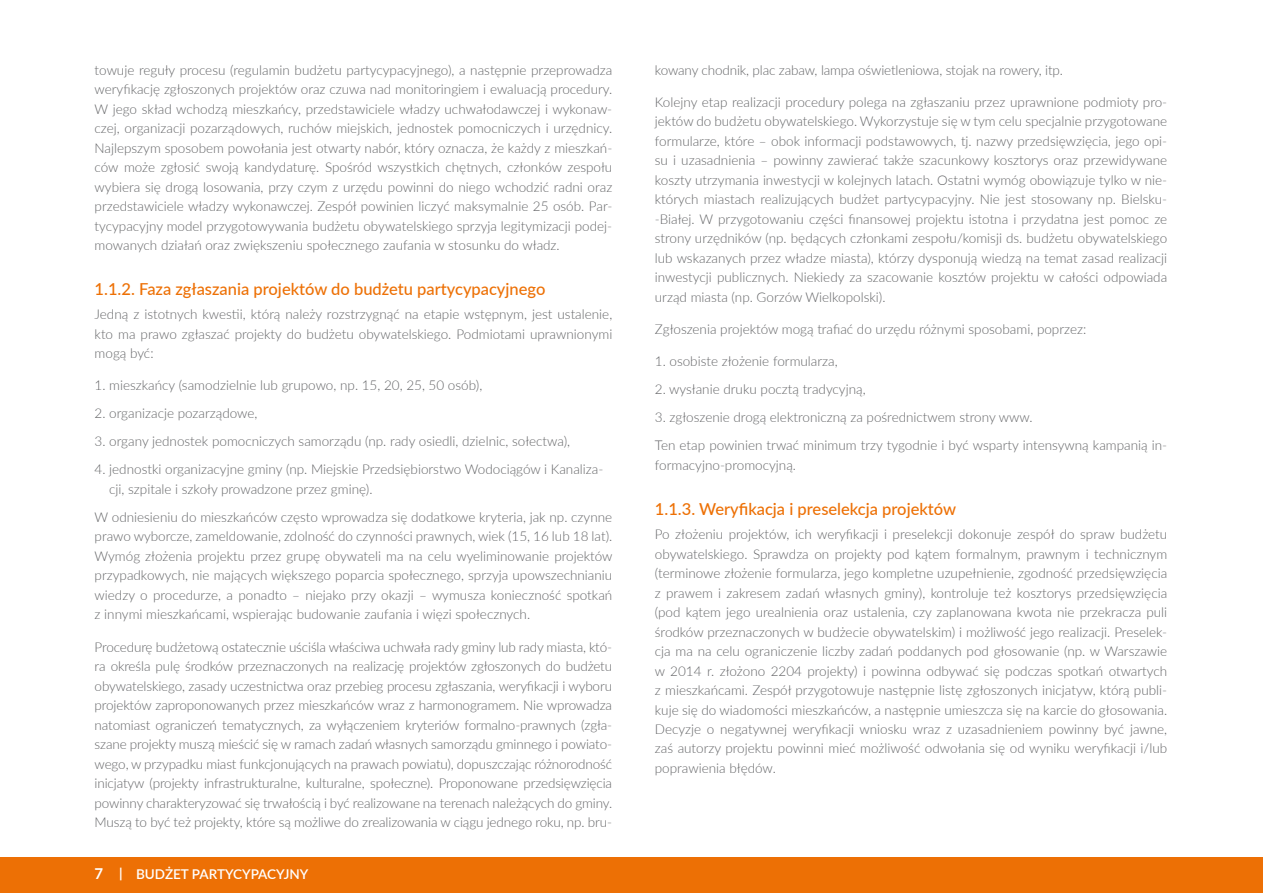
<style>
.page{position:relative;width:1263px;height:893px;background:#fff}
.page>*{position:absolute;margin:0;border:0;box-sizing:border-box;transform-origin:0 0}
.t1{font:500 16.5px "Lato";color:#ed7005}
.t2{font:300 13.5px/19.5px "Lato";color:#636466;text-align:justify}
.t3{font:600 13.5px "Lato";color:#fff}
.s1{font-weight:700;font-size:15px}
.s2{font-weight:700}
</style>
<div class="page">
<div style="left:0;top:857px;width:1263px;height:36px;background:#ed7005"></div>
<p class="t2" style="left:95px;top:60px;width:519px">towuje reguły procesu (regulamin budżetu partycypacyjnego), a następnie przeprowadza weryfikację zgłoszonych projektów oraz czuwa nad monitoringiem i ewaluacją procedury.<br>W jego skład wchodzą mieszkańcy, przedstawiciele władzy uchwałodawczej i wykonaw&shy;czej, organizacji pozarządowych, ruchów miejskich, jednostek pomocniczych i urzędnicy.<br>Najlepszym sposobem powołania jest otwarty nabór, który oznacza, że każdy z mieszkań&shy;ców może zgłosić swoją kandydaturę. Spośród wszystkich chętnych, członków zespołu wybiera się drogą losowania, przy czym z urzędu powinni do niego wchodzić radni oraz przedstawiciele władzy wykonawczej. Zespół powinien liczyć maksymalnie 25 osób. Par&shy;tycypacyjny model przygotowywania budżetu obywatelskiego sprzyja legitymizacji podej&shy;mowanych działań oraz zwiększeniu społecznego zaufania w stosunku do władz.</p>
<p class="t1" style="left:95px;top:278px;width:452px">1.1.2. Faza zgłaszania projektów do budżetu partycypacyjnego</p>
<p class="t2" style="left:95px;top:304px;width:519px">Jedną z istotnych kwestii, którą należy rozstrzygnąć na etapie wstępnym, jest ustalenie, kto ma prawo zgłaszać projekty do budżetu obywatelskiego. Podmiotami uprawnionymi mogą być:</p>
<p class="t2" style="left:95px;top:375px;width:389px">1. mieszkańcy (samodzielnie lub grupowo, np. 15, 20, 25, 50 osób),</p>
<p class="t2" style="left:95px;top:403px;width:164px">2. organizacje pozarządowe,</p>
<p class="t2" style="left:95px;top:431px;width:477px">3. organy jednostek pomocniczych samorządu (np. rady osiedli, dzielnic, sołectwa),</p>
<p class="t2" style="left:109px;top:459px;width:496px;text-indent:-15px">4. jednostki organizacyjne gminy (np. Miejskie Przedsiębiorstwo Wodociągów i Kanaliza&shy;cji, szpitale i szkoły prowadzone przez gminę).</p>
<p class="t2" style="left:95px;top:507px;width:519px">W odniesieniu do mieszkańców często wprowadza się dodatkowe kryteria, jak np. czynne prawo wyborcze, zameldowanie, zdolność do czynności prawnych, wiek (15, 16 lub 18 lat).<br>Wymóg złożenia projektu przez grupę obywateli ma na celu wyeliminowanie projektów przypadkowych, nie mających większego poparcia społecznego, sprzyja upowszechnianiu wiedzy o procedurze, a ponadto – niejako przy okazji – wymusza konieczność spotkań z innymi mieszkańcami, wspierając budowanie zaufania i więzi społecznych.</p>
<p class="t2" style="left:95px;top:637px;width:519px">Procedurę budżetową ostatecznie uściśla właściwa uchwała rady gminy lub rady miasta, któ&shy;ra określa pulę środków przeznaczonych na realizację projektów zgłoszonych do budżetu obywatelskiego, zasady uczestnictwa oraz przebieg procesu zgłaszania, weryfikacji i wyboru projektów zaproponowanych przez mieszkańców wraz z harmonogramem. Nie wprowadza natomiast ograniczeń tematycznych, za wyłączeniem kryteriów formalno-prawnych (zgła&shy;szane projekty muszą mieścić się w ramach zadań własnych samorządu gminnego i powiato&shy;wego, w przypadku miast funkcjonujących na prawach powiatu), dopuszczając różnorodność inicjatyw (projekty infrastrukturalne, kulturalne, społeczne). Proponowane przedsięwzięcia powinny charakteryzować się trwałością i być realizowane na terenach należących do gminy.<br>Muszą to być też projekty, które są możliwe do zrealizowania w ciągu jednego roku, np. bru-</p>
<p class="t3" style="left:95px;top:865px;width:215px"><span class="s1">7</span> <span class="s2">|</span> BUDŻET PARTYCYPACYJNY</p>
<p class="t2" style="left:655px;top:59px;width:410px">kowany chodnik, plac zabaw, lampa oświetleniowa, stojak na rowery, itp.</p>
<p class="t2" style="left:655px;top:92px;width:514px">Kolejny etap realizacji procedury polega na zgłaszaniu przez uprawnione podmioty pro&shy;jektów do budżetu obywatelskiego. Wykorzystuje się w tym celu specjalnie przygotowane formularze, które – obok informacji podstawowych, tj. nazwy przedsięwzięcia, jego opi&shy;su i uzasadnienia – powinny zawierać także szacunkowy kosztorys oraz przewidywane koszty utrzymania inwestycji w kolejnych latach. Ostatni wymóg obowiązuje tylko w nie&shy;których miastach realizujących budżet partycypacyjny. Nie jest stosowany np. Bielsku--Białej. W przygotowaniu części finansowej projektu istotna i przydatna jest pomoc ze strony urzędników (np. będących członkami zespołu/komisji ds. budżetu obywatelskiego lub wskazanych przez władze miasta), którzy dysponują wiedzą na temat zasad realizacji inwestycji publicznych. Niekiedy za szacowanie kosztów projektu w całości odpowiada urząd miasta (np. Gorzów Wielkopolski).</p>
<p class="t2" style="left:655px;top:319px;width:433px">Zgłoszenia projektów mogą trafiać do urzędu różnymi sposobami, poprzez:</p>
<p class="t2" style="left:655px;top:351px;width:184px">1. osobiste złożenie formularza,</p>
<p class="t2" style="left:655px;top:379px;width:212px">2. wysłanie druku pocztą tradycyjną,</p>
<p class="t2" style="left:655px;top:403px;width:514px;line-height:28px">3. zgłoszenie drogą elektroniczną za pośrednictwem strony www.<br>Ten etap powinien trwać minimum trzy tygodnie i być wsparty intensywną kampanią in-</p>
<p class="t2" style="left:655px;top:455px;width:143px">formacyjno-promocyjną.</p>
<p class="t1" style="left:655px;top:497px;width:303px">1.1.3. Weryfikacja i preselekcja projektów</p>
<p class="t2" style="left:655px;top:524px;width:514px">Po złożeniu projektów, ich weryfikacji i preselekcji dokonuje zespół do spraw budżetu obywatelskiego. Sprawdza on projekty pod kątem formalnym, prawnym i technicznym (terminowe złożenie formularza, jego kompletne uzupełnienie, zgodność przedsięwzięcia z prawem i zakresem zadań własnych gminy), kontroluje też kosztorys przedsięwzięcia (pod kątem jego urealnienia oraz ustalenia, czy zaplanowana kwota nie przekracza puli środków przeznaczonych w budżecie obywatelskim) i możliwość jego realizacji. Preselek&shy;cja ma na celu ograniczenie liczby zadań poddanych pod głosowanie (np. w Warszawie w 2014 r. złożono 2204 projekty) i powinna odbywać się podczas spotkań otwartych z mieszkańcami. Zespół przygotowuje następnie listę zgłoszonych inicjatyw, którą publi&shy;kuje się do wiadomości mieszkańców, a następnie umieszcza się na karcie do głosowania.<br>Decyzje o negatywnej weryfikacji wniosku wraz z uzasadnieniem powinny być jawne, zaś autorzy projektu powinni mieć możliwość odwołania się od wyniku weryfikacji i/lub poprawienia błędów.</p>
</div>
